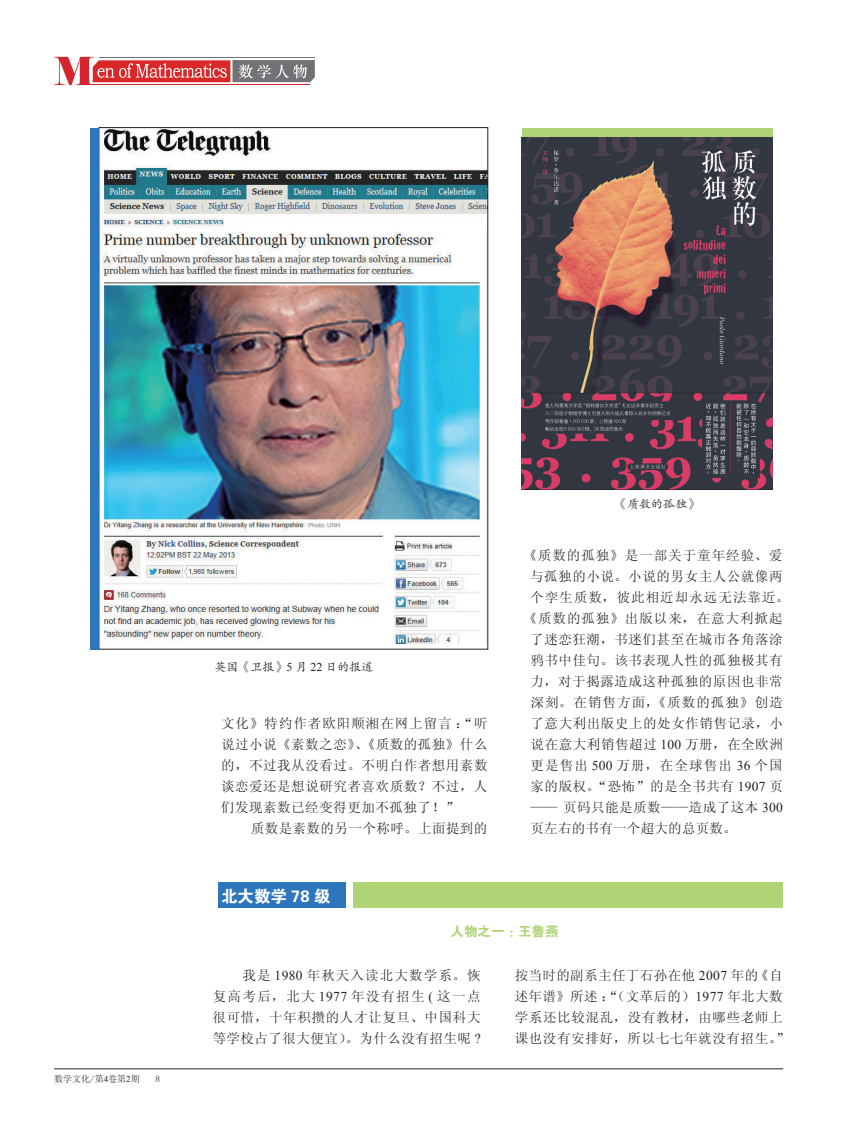
<style>
.page{position:relative;width:859px;height:1123px;background:#fff}
.page>*{position:absolute;margin:0;border:0;box-sizing:border-box;transform-origin:0 0}
.t1{font:16.5px "FZDHTK GBK1 0";color:#fff}
.t2{font:13.5px/21px "Sim Sun";letter-spacing:.04em;color:#231f20;text-align:justify}
.t3{font:13.5px "Sim Sun";letter-spacing:.075em;color:#231f20}
.t4{font:13.5px "Sim Sun";letter-spacing:.085em;color:#231f20}
.t5{font:13.5px "Sim Sun";letter-spacing:.08em;color:#231f20}
.t6{font:13.5px "Sim Sun";letter-spacing:.02em;color:#231f20}
.t7{font:13.5px "FZDHTK GBK1 0";color:#aed475}
.t8{font:12px "FZKTK GBK1 0";color:#231f20}
.t9{font:9px "Sim Sun";color:#231f20}
.s1{font-family:"Times New Roman"}
</style>
<div class="page">
<svg style="left:54px;top:57px;width:261px;height:28px"></svg>
<hr style="left:99px;top:57px;width:216px;height:1px;background:#707275">
<hr style="left:54px;top:1068px;width:729px;height:1px;background:#231f20">
<div style="left:218px;top:882px;width:127px;height:26px;background:#2e76bc"></div>
<div style="left:353px;top:882px;width:429px;height:26px;background:#aed475"></div>
<img style="left:103px;top:129px;width:383px;height:515px">
<img style="left:522px;top:137px;width:251px;height:352px">
<div style="left:90px;top:128px;width:9px;height:521px;background:#2e76bc"></div>
<div style="left:522px;top:128px;width:251px;height:8px;background:#aed475"></div>
<p class="t9" style="left:54px;top:1074px;width:87px">数学文化/第<span class="s1">4</span>卷第<span class="s1">2</span>期</p>
<p class="t9" style="left:155px;top:1074px;width:6px">8</p>
<p class="t8" style="left:215px;top:660px;width:160px">英国《卫报》<span class="s1">5</span> 月 <span class="s1">22</span> 日的报道</p>
<p class="t2" style="left:221px;top:712px;width:268px">文化》特约作者欧阳顺湘在网上留言：“听说过小说《素数之恋》、《质数的孤独》什么的，不过我从没看过。不明白作者想用素数谈恋爱还是想说研究者喜欢质数？不过，人们发现素数已经变得更加不孤独了！”</p>
<p class="t2" style="left:251px;top:817px;width:238px">质数是素数的另一个称呼。上面提到的</p>
<p class="t1" style="left:221px;top:886px;width:111px">北大数学 78 级</p>
<p class="t8" style="left:615px;top:497px;width:85px">《质数的孤独》</p>
<p class="t3" style="left:523px;top:548px;width:261px">《质数的孤独》是一部关于童年经验、爱</p>
<p class="t2" style="left:530px;top:565px;width:254px">与孤独的小说。小说的男女主人公就像两</p>
<p class="t3" style="left:530px;top:590px;width:261px">个孪生质数，彼此相近却永远无法靠近。</p>
<p class="t3" style="left:523px;top:611px;width:261px">《质数的孤独》出版以来，在意大利掀起</p>
<p class="t2" style="left:530px;top:628px;width:254px">了迷恋狂潮，书迷们甚至在城市各角落涂</p>
<p class="t2" style="left:530px;top:649px;width:254px">鸦书中佳句。该书表现人性的孤独极其有</p>
<p class="t2" style="left:530px;top:670px;width:254px">力，对于揭露造成这种孤独的原因也非常</p>
<p class="t5" style="left:530px;top:695px;width:254px">深刻。在销售方面，《质数的孤独》创造</p>
<p class="t2" style="left:530px;top:712px;width:254px">了意大利出版史上的处女作销售记录，小</p>
<p class="t2" style="left:531px;top:733px;width:254px">说在意大利销售超过 <span class="s1">100</span> 万册，在全欧洲</p>
<p class="t4" style="left:530px;top:758px;width:254px">更是售出 <span class="s1">500</span> 万册，在全球售出 <span class="s1">36</span> 个国</p>
<p class="t2" style="left:530px;top:775px;width:254px">家的版权。“恐怖”的是全书共有 <span class="s1">1907</span> 页</p>
<p class="t2" style="left:530px;top:796px;width:254px">—— 页码只能是质数——造成了这本 <span class="s1">300</span></p>
<p class="t6" style="left:530px;top:821px;width:208px">页左右的书有一个超大的总页数。</p>
<p class="t7" style="left:451px;top:924px;width:109px">人物之一：王鲁燕</p>
<p class="t2" style="left:213px;top:964px;width:269px;text-indent:30px">我是 <span class="s1">1980</span> 年秋天入读北大数学系。恢复高考后，北大 <span class="s1">1977</span> 年没有招生 <span class="s1">(</span> 这一点很可惜，十年积攒的人才让复旦、中国科大等学校占了很大便宜）。为什么没有招生呢 <span class="s1">?</span></p>
<p class="t2" style="left:515px;top:964px;width:276px;text-align:left">按当时的副系主任丁石孙在他 <span class="s1">2007</span> 年的《自述年谱》所述：“（文革后的）<span class="s1">1977</span> 年北大数学系还比较混乱，没有教材，由哪些老师上课也没有安排好，所以七七年就没有招生。”</p>
</div>
